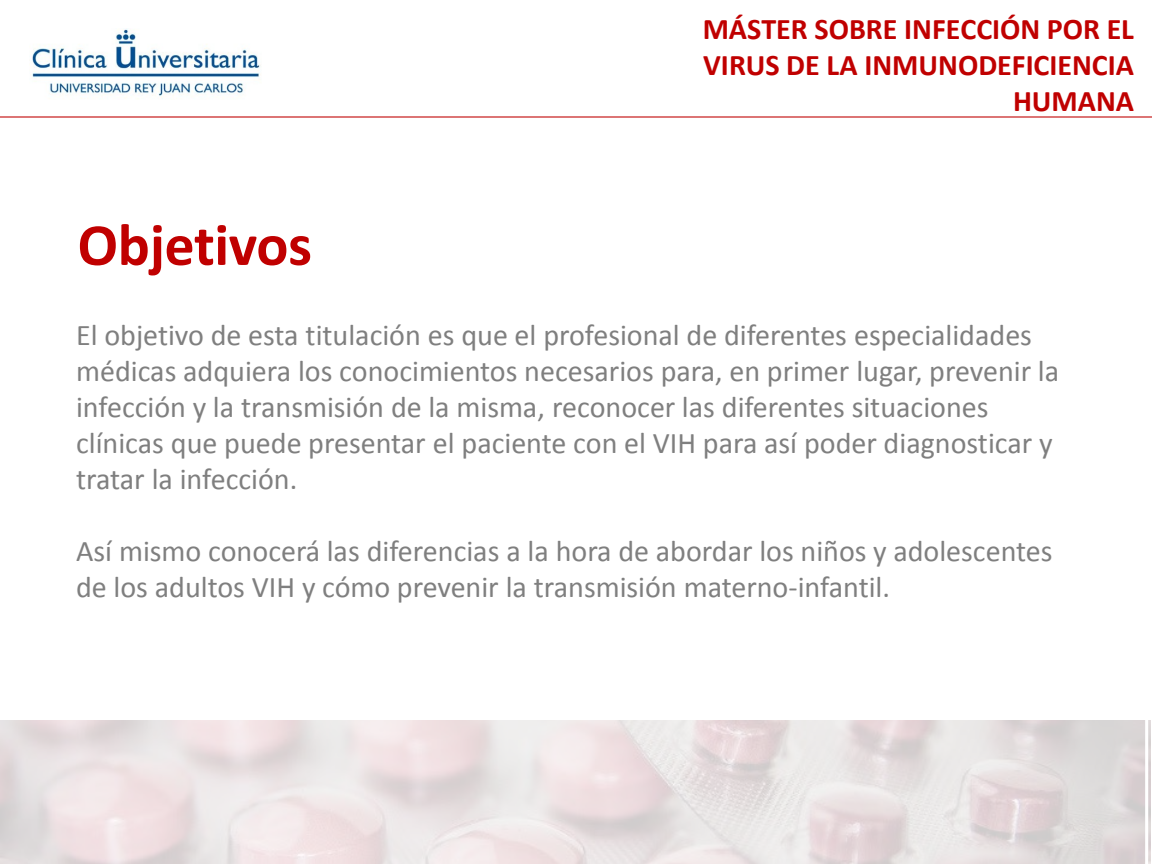
<style>
.page{position:relative;width:1152px;height:864px;background:#fff}
.page>*{position:absolute;margin:0;border:0;box-sizing:border-box;transform-origin:0 0}
.t1{font:700 60px "Calibri";letter-spacing:-.005em;color:#c00000}
.t2{font:30px/36px "Calibri";color:#7f7f7f}
.t3{font:700 30px/36px "Calibri";color:#c00000;text-align:right}
</style>
<div class="page">
<img style="left:32px;top:28px;width:229px;height:71px">
<hr style="left:0;top:116px;width:1152px;height:2px;background:#c00000">
<div style="left:0;top:720px;width:1152px;height:144px;background:#fff;opacity:.8"></div>
<p class="t1" style="left:78px;top:207px;width:236px">Objetivos</p>
<h1 class="t3" style="left:703px;top:11px;width:433px">MÁSTER SOBRE INFECCIÓN POR EL<br>VIRUS DE LA INMUNODEFICIENCIA<br>HUMANA</h1>
<p class="t2" style="left:76px;top:317px;width:985px">El objetivo de esta titulación es que el profesional de diferentes especialidades médicas adquiera los conocimientos necesarios para, en primer lugar, prevenir la infección y la transmisión de la misma, reconocer las diferentes situaciones clínicas que puede presentar el paciente con el VIH para así poder diagnosticar y tratar la infección.</p>
<p class="t2" style="left:76px;top:533px;width:978px">Así mismo conocerá las diferencias a la hora de abordar los niños y adolescentes de los adultos VIH y cómo prevenir la transmisión materno-infantil.</p>
</div>
